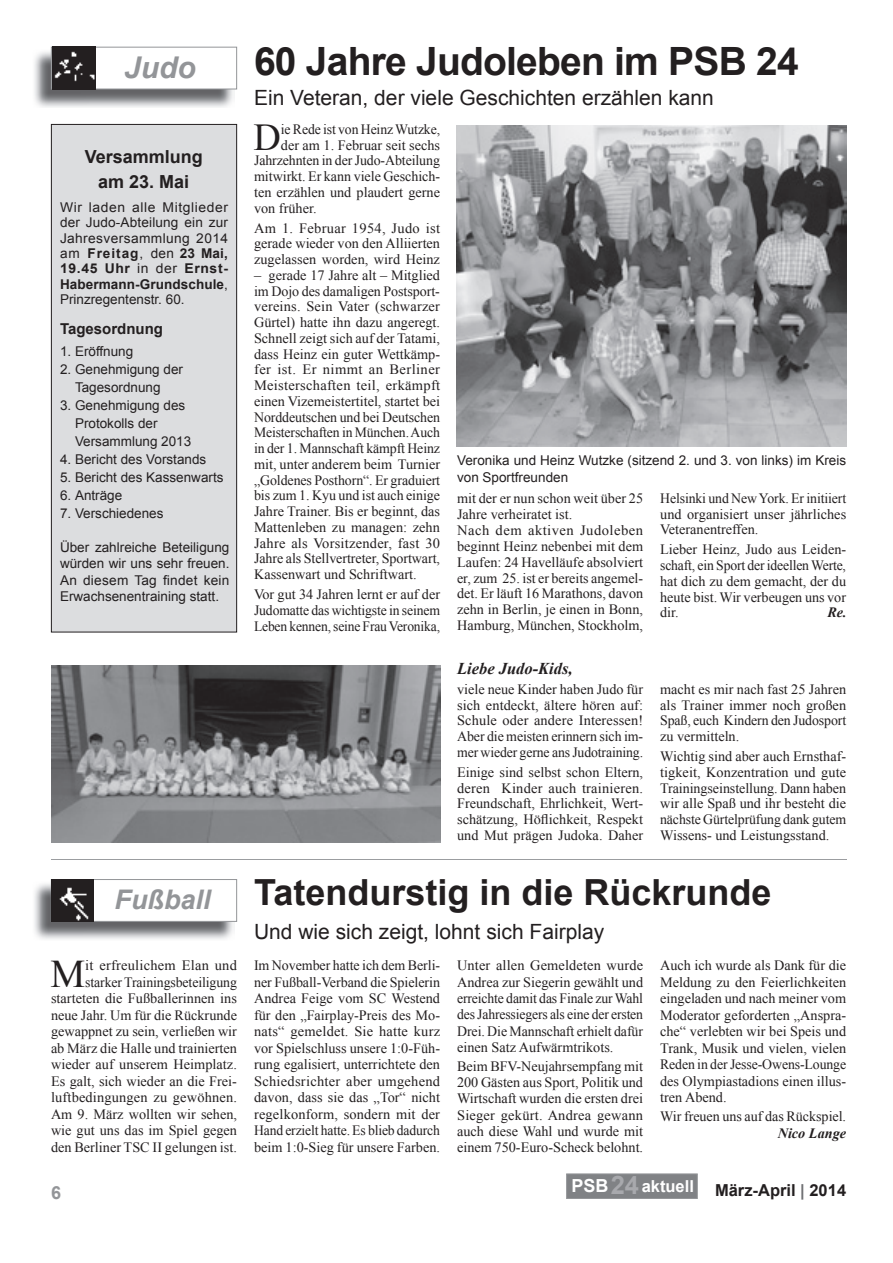
<style>
.page{position:relative;width:893px;height:1263px;background:#fff}
.page>*{position:absolute;margin:0;border:0;box-sizing:border-box;transform-origin:0 0}
.t1{font:39.15px "Times New Roman";color:#231f20}
.t2{font:700 39px "Arial";letter-spacing:-.02em;color:#231f20}
.t3{font:38.1px "Times New Roman";color:#231f20}
.t4{font:700 36px "Arial";color:#231f20}
.t5{font:italic 700 30px "Arial";color:#939598}
.t6{font:21px "Arial";color:#231f20}
.t7{font:700 18px/25.2px "Arial";color:#231f20;text-align:center}
.t8{font:700 18px "Arial";color:#939598}
.t9{font:700 16.5px "Arial";color:#231f20}
.t10{font:italic 700 16.5px "Times New Roman";color:#231f20}
.t11{font:700 16.5px "Arial";color:#fff}
.t12{font:700 15px "Arial";color:#231f20}
.t13{font:14.25px/15.8px "Times New Roman";color:#231f20;text-align:justify}
.t14{font:14.25px "Times New Roman";color:#231f20;scale:.96 1}
.t15{font:italic 700 14.25px "Times New Roman";color:#231f20}
.t16{font:13.5px/15.3px "Arial";color:#231f20;text-align:justify}
.s1{font-weight:700}
.s2{font-size:18px}
.s3{font-size:25.5px;color:#a8a9ad}
.s4{color:#6c6d70}
</style>
<div class="page">
<div style="left:566px;top:1173px;width:132px;height:26px;background:#808285;border:1px solid #939598"></div>
<img style="left:34px;top:881px;width:200px;height:58px">
<div style="left:51px;top:879px;width:186px;height:43px;background:#fff;border:1px solid #939598"></div>
<img style="left:51px;top:879px;width:43px;height:43px">
<img style="left:34px;top:48px;width:200px;height:59px">
<div style="left:51px;top:47px;width:186px;height:42px;background:#fff;border:1px solid #939598"></div>
<img style="left:52px;top:47px;width:43px;height:42px">
<div style="left:51px;top:124px;width:186px;height:508px;background:#dcdddf"></div>
<div style="left:51px;top:124px;width:186px;height:508px;border:1px solid #231f20"></div>
<hr style="left:51px;top:859px;width:795px;height:1px;background:#9b9da0">
<img style="left:457px;top:125px;width:389px;height:321px">
<img style="left:51px;top:665px;width:389px;height:177px">
<h3 class="t5" style="left:124px;top:47px;width:73px">Judo</h3>
<p class="t7" style="left:85px;top:145px;width:120px">Versammlung am 23. Mai</p>
<p class="t16" style="left:60px;top:200px;width:170px">Wir laden alle Mitglieder der Judo-Abteilung ein zur Jahresversammlung 2014 am <span class="s1">Freitag</span>, den <span class="s1">23 Mai, 19.45 Uhr</span> in der <span class="s1">Ernst-Habermann-Grundschule</span>, Prinzregentenstr. 60.</p>
<p class="t12" style="left:60px;top:319px;width:105px">Tagesordnung</p>
<p class="t16" style="left:60px;top:344px;width:75px">1. Eröffnung</p>
<p class="t16" style="left:60px;top:360px;width:125px;line-height:18px;text-align:center">2. Genehmigung der<br>Tagesordnung</p>
<p class="t16" style="left:75px;top:396px;width:118px;line-height:18px;text-align:left;text-indent:-15px">3. Genehmigung des<br>Protokolls der<br>Versammlung 2013</p>
<p class="t16" style="left:60px;top:452px;width:148px">4. Bericht des Vorstands</p>
<p class="t16" style="left:60px;top:470px;width:165px">5. Bericht des Kassenwarts</p>
<p class="t16" style="left:60px;top:488px;width:64px">6. Anträge</p>
<p class="t16" style="left:60px;top:506px;width:105px">7. Verschiedenes</p>
<p class="t16" style="left:60px;top:539px;width:171px;line-height:16.5px">Über zahlreiche Beteiligung würden wir uns sehr freuen.<br>An diesem Tag findet kein Erwachsenentraining statt.</p>
<h2 class="t2" style="left:254px;top:35px;width:546px">60 Jahre Judoleben im PSB 24</h2>
<h3 class="t6" style="left:254px;top:84px;width:461px">Ein Veteran, der viele Geschichten erzählen kann</h3>
<h3 class="t3" style="left:253px;top:111px;width:29px">D</h3>
<p class="t14" style="left:281px;top:120px;width:167px">ie Rede ist von Heinz Wutzke,</p>
<p class="t13" style="left:281px;top:137px;width:161px">der am 1. Februar seit sechs</p>
<p class="t13" style="left:254px;top:153px;width:187px">Jahrzehnten in der Judo-Abteilung</p>
<p class="t13" style="left:254px;top:168px;width:188px">mitwirkt. Er kann viele Geschich-</p>
<p class="t13" style="left:254px;top:184px;width:188px">ten erzählen und plaudert gerne</p>
<p class="t13" style="left:254px;top:200px;width:64px">von früher.</p>
<p class="t13" style="left:254px;top:220px;width:188px">Am 1. Februar 1954, Judo ist gerade wieder von den Alliierten zugelassen worden, wird Heinz</p>
<p class="t13" style="left:254px;top:267px;width:188px">– gerade 17 Jahre alt – Mitglied im Dojo des damaligen Postsport&shy;vereins. Sein Vater (schwarzer Gürtel) hatte ihn dazu angeregt.<br>Schnell zeigt sich auf der Tatami, dass Heinz ein guter Wettkämp&shy;fer ist. Er nimmt an Berliner Meisterschaften teil, erkämpft einen Vizemeistertitel, startet bei Norddeutschen und bei Deutschen Meisterschaften in München. Auch in der 1. Mannschaft kämpft Heinz mit, unter anderem beim Turnier „Goldenes Posthorn“. Er graduiert bis zum 1. Kyu und ist auch einige Jahre Trainer. Bis er beginnt, das Mattenleben zu managen: zehn Jahre als Vorsitzender, fast 30<br>Jahre als Stellvertreter, Sportwart, Kassenwart und Schriftwart.</p>
<p class="t13" style="left:254px;top:586px;width:188px">Vor gut 34 Jahren lernt er auf der Judomatte das wichtigste in seinem Leben kennen, seine Frau Veronika,</p>
<p class="t16" style="left:457px;top:453px;width:391px;line-height:16.2px">Veronika und Heinz Wutzke (sitzend 2. und 3. von links) im Kreis von Sportfreunden</p>
<p class="t13" style="left:457px;top:490px;width:188px;text-align:left">mit der er nun schon weit über 25<br>Jahre verheiratet ist.<br>Nach dem aktiven Judoleben beginnt Heinz nebenbei mit dem<br>Laufen: 24 Havelläufe absolviert er, zum 25. ist er bereits angemel&shy;det. Er läuft 16 Marathons, davon zehn in Berlin, je einen in Bonn,<br>Hamburg, München, Stockholm,</p>
<p class="t10" style="left:457px;top:657px;width:117px">Liebe Judo-Kids,</p>
<p class="t13" style="left:457px;top:681px;width:188px">viele neue Kinder haben Judo für sich entdeckt, ältere hören auf:<br>Schule oder andere Interessen!<br>Aber die meisten erinnern sich im&shy;mer wieder gerne ans Judotraining.</p>
<p class="t13" style="left:457px;top:764px;width:188px">Einige sind selbst schon Eltern, deren Kinder auch trainieren.<br>Freundschaft, Ehrlichkeit, Wert&shy;schätzung, Höflichkeit, Respekt und Mut prägen Judoka. Daher</p>
<p class="t13" style="left:660px;top:490px;width:188px">Helsinki und New York. Er initiiert und organisiert unser jährliches Veteranentreffen.</p>
<p class="t13" style="left:660px;top:542px;width:188px">Lieber Heinz, Judo aus Leiden&shy;schaft, ein Sport der ideellen Werte, hat dich zu dem gemacht, der du heute bist. Wir verbeugen uns vor dir.</p>
<p class="t15" style="left:827px;top:603px;width:21px">Re.</p>
<p class="t13" style="left:660px;top:681px;width:188px">macht es mir nach fast 25 Jahren als Trainer immer noch großen Spaß, euch Kindern den Judosport zu vermitteln.</p>
<p class="t13" style="left:660px;top:748px;width:188px">Wichtig sind aber auch Ernsthaf&shy;tigkeit, Konzentration und gute Trainingseinstellung. Dann haben wir alle Spaß und ihr besteht die nächste Gürtelprüfung dank gutem Wissens- und Leistungsstand.</p>
<h3 class="t4" style="left:115px;top:869px;width:658px"><sub>Fußball</sub> Tatendurstig in die Rückrunde</h3>
<h3 class="t6" style="left:254px;top:918px;width:352px">Und wie sich zeigt, lohnt sich Fairplay</h3>
<p class="t13" style="left:51px;top:957px;width:188px;line-height:16.5px;text-align:right">it erfreulichem Elan und starker Trainingsbeteiligung starteten die Fußballerinnen ins neue Jahr. Um für die Rückrunde gewappnet zu sein, verließen wir ab März die Halle und trainierten wieder auf unserem Heimplatz.<br>Es galt, sich wieder an die Frei&shy;luftbedingungen zu gewöhnen.<br>Am 9. März wollten wir sehen, wie gut uns das im Spiel gegen den Berliner TSC II gelungen ist.</p>
<p class="t13" style="left:254px;top:957px;width:188px;line-height:16.5px">Im November hatte ich dem Berli&shy;ner Fußball-Verband die Spielerin Andrea Feige vom SC Westend für den „Fairplay-Preis des Mo&shy;nats“ gemeldet. Sie hatte kurz vor Spielschluss unsere 1:0-Füh&shy;rung egalisiert, unterrichtete den Schiedsrichter aber umgehend davon, dass sie das „Tor“ nicht regelkonform, sondern mit der Hand erzielt hatte. Es blieb dadurch beim 1:0-Sieg für unsere Farben.</p>
<h1 class="t1" style="left:50px;top:947px;width:36px">M</h1>
<p class="t13" style="left:457px;top:957px;width:188px;line-height:16.4px">Unter allen Gemeldeten wurde Andrea zur Siegerin gewählt und erreichte damit das Finale zur Wahl des Jahressiegers als eine der ersten Drei. Die Mannschaft erhielt dafür einen Satz Aufwärmtrikots.</p>
<p class="t13" style="left:457px;top:1057px;width:188px;line-height:16.4px">Beim BFV-Neujahrsempfang mit 200 Gästen aus Sport, Politik und Wirtschaft wurden die ersten drei Sieger gekürt. Andrea gewann auch diese Wahl und wurde mit einem 750-Euro-Scheck belohnt.</p>
<p class="t13" style="left:660px;top:957px;width:188px;line-height:16.5px">Auch ich wurde als Dank für die Meldung zu den Feierlichkeiten eingeladen und nach meiner vom Moderator geforderten „Anspra&shy;che“ verlebten wir bei Speis und Trank, Musik und vielen, vielen Reden in der Jesse-Owens-Lounge des Olympiastadions einen illus&shy;tren Abend.</p>
<p class="t13" style="left:660px;top:1108px;width:188px">Wir freuen uns auf das Rückspiel.</p>
<p class="t15" style="left:778px;top:1123px;width:70px">Nico Lange</p>
<p class="t8" style="left:51px;top:1181px;width:12px">6</p>
<p class="t11" style="left:571px;top:1175px;width:124px"><span class="s2">PSB</span><span class="s3">24</span>aktuell</p>
<p class="t9" style="left:715px;top:1179px;width:133px">März-April <span class="s4">|</span> 2014</p>
</div>
